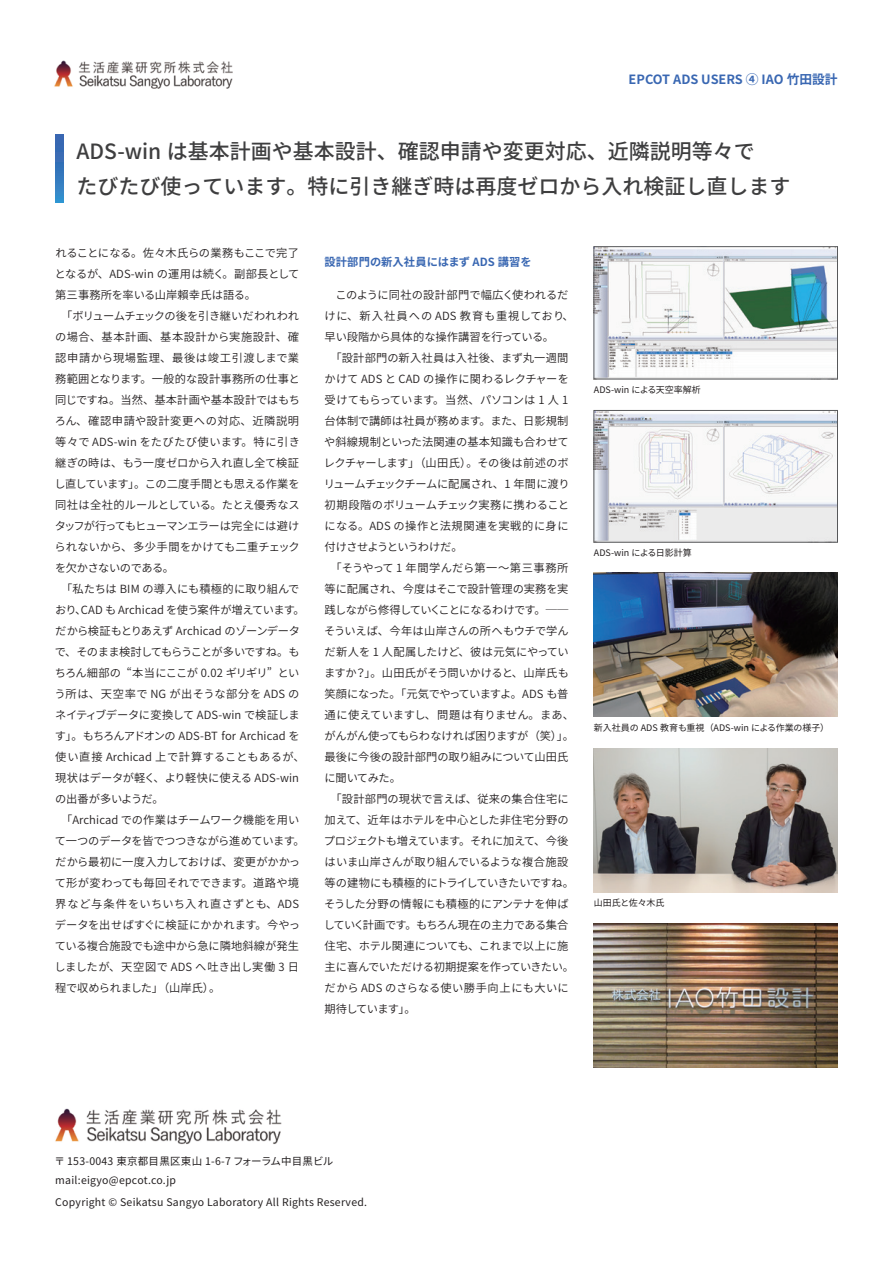
<style>
.page{position:relative;width:893px;height:1263px;background:#fff}
.page>*{position:absolute;margin:0;border:0;box-sizing:border-box;transform-origin:0 0}
.t1{font:500 21px "Noto Sans CJ Kjp";color:#3e3e3f}
.t2{font:700 12.75px "Noto Sans CJ Kjp";color:#3967b2}
.t3{font:600 11.25px/21px "Noto Sans CJ Kjp";letter-spacing:-.005em;color:#231f20}
.t4{font:700 11.25px "Noto Sans CJ Kjp";letter-spacing:.01em;color:#3967b2}
.t5{font:10.5px "Noto Sans CJ Kjp";letter-spacing:.025em;color:#231f20}
.t6{font:9px "Noto Sans CJ Kjp";color:#231f20}
</style>
<div class="page">
<img style="left:54px;top:60px;width:179px;height:29px">
<img style="left:55px;top:1108px;width:227px;height:36px">
<svg style="left:55px;top:135px;width:9px;height:68px"></svg>
<img style="left:596px;top:248px;width:240px;height:129px">
<div style="left:594px;top:246px;width:244px;height:133px;border:1px solid #57585a"></div>
<img style="left:594px;top:572px;width:243px;height:144px">
<img style="left:594px;top:748px;width:243px;height:144px">
<img style="left:594px;top:924px;width:243px;height:144px">
<img style="left:596px;top:412px;width:240px;height:128px">
<div style="left:594px;top:410px;width:244px;height:132px;border:1px solid #57585a"></div>
<p class="t2" style="left:629px;top:72px;width:211px">EPCOT ADS USERS ④ IAO 竹田設計</p>
<p class="t1" style="left:77px;top:140px;width:680px">ADS-win は基本計画や基本設計、確認申請や変更対応、近隣説明等々で</p>
<p class="t1" style="left:77px;top:174px;width:716px">たびたび使っています。特に引き継ぎ時は再度ゼロから入れ検証し直します</p>
<p class="t3" style="left:55px;top:242px;width:246px;text-align:justify">れることになる。佐々木氏らの業務もここで完了となるが、ADS-win の運用は続く。副部長として第三事務所を率いる山岸賴幸氏は語る。</p>
<p class="t3" style="left:54px;top:305px;width:247px;text-align:justify">　「ボリュームチェックの後を引き継いだわれわれの場合、基本計画、基本設計から実施設計、確認申請から現場監理、最後は竣工引渡しまで業務範囲となります。一般的な設計事務所の仕事と同じですね。当然、基本計画や基本設計ではもちろん、確認申請や設計変更への対応、近隣説明等々で ADS-win をたびたび使います。特に引き継ぎの時は、もう一度ゼロから入れ直し全て検証し直しています」。この二度手間とも思える作業を同社は全社的ルールとしている。たとえ優秀なスタッフが行ってもヒューマンエラーは完全には避けられないから、多少手間をかけても二重チェックを欠かさないのである。</p>
<p class="t3" style="left:54px;top:578px;width:252px">　「私たちは BIM の導入にも積極的に取り組んでおり、CAD も Archicad を使う案件が増えています。だから検証もとりあえず Archicad のゾーンデータで、そのまま検討してもらうことが多いですね。もちろん細部の “本当にここが 0.02 ギリギリ” という所は、天空率で NG が出そうな部分を ADS のネイティブデータに変換して ADS-win で検証します」。もちろんアドオンの ADS-BT for Archicad を使い直接 Archicad 上で計算することもあるが、現状はデータが軽く、より軽快に使える ADS-winの出番が多いようだ。</p>
<p class="t3" style="left:54px;top:809px;width:252px">　「Archicad での作業はチームワーク機能を用いて一つのデータを皆でつつきながら進めています。だから最初に一度入力しておけば、変更がかかって形が変わっても毎回それでできます。道路や境界など与条件をいちいち入れ直さずとも、ADSデータを出せばすぐに検証にかかれます。今やっている複合施設でも途中から急に隣地斜線が発生しましたが、天空図で ADS へ吐き出し実働 3 日程で収められました」（山岸氏）。</p>
<p class="t4" style="left:325px;top:255px;width:209px">設計部門の新入社員にはまず ADS 講習を</p>
<p class="t3" style="left:325px;top:284px;width:251px">　このように同社の設計部門で幅広く使われるだけに、新入社員への ADS 教育も重視しており、早い段階から具体的な操作講習を行っている。</p>
<p class="t3" style="left:324px;top:347px;width:247px;text-align:justify">　「設計部門の新入社員は入社後、まず丸一週間かけて ADS と CAD の操作に関わるレクチャーを受けてもらっています。当然、パソコンは 1 人 1台体制で講師は社員が務めます。また、日影規制や斜線規制といった法関連の基本知識も合わせてレクチャーします」（山田氏）。その後は前述のボリュームチェックチームに配属され、1 年間に渡り初期段階のボリュームチェック実務に携わることになる。ADS の操作と法規関連を実戦的に身に付けさせようというわけだ。</p>
<p class="t3" style="left:324px;top:557px;width:251px">　「そうやって 1 年間学んだら第一～第三事務所等に配属され、今度はそこで設計管理の実務を実践しながら修得していくことになるわけです。──そういえば、今年は山岸さんの所へもウチで学んだ新人を 1 人配属したけど、彼は元気にやっていますか？」。山田氏がそう問いかけると、山岸氏も笑顔になった。「元気でやっていますよ。ADS も普通に使えていますし、問題は有りません。まあ、がんがん使ってもらわなければ困りますが（笑）」。最後に今後の設計部門の取り組みについて山田氏に聞いてみた。</p>
<p class="t3" style="left:324px;top:788px;width:252px">　「設計部門の現状で言えば、従来の集合住宅に加えて、近年はホテルを中心とした非住宅分野のプロジェクトも増えています。それに加えて、今後はいま山岸さんが取り組んでいるような複合施設等の建物にも積極的にトライしていきたいですね。そうした分野の情報にも積極的にアンテナを伸ばしていく計画です。もちろん現在の主力である集合住宅、ホテル関連についても、これまで以上に施主に喜んでいただける初期提案を作っていきたい。だから ADS のさらなる使い勝手向上にも大いに期待しています」。</p>
<p class="t6" style="left:594px;top:385px;width:109px">ADS-win による天空率解析</p>
<p class="t6" style="left:594px;top:548px;width:100px">ADS-win による日影計算</p>
<p class="t6" style="left:594px;top:722px;width:237px">新入社員の ADS 教育も重視（ADS-win による作業の様子）</p>
<p class="t6" style="left:594px;top:898px;width:72px">山田氏と佐々木氏</p>
<p class="t5" style="left:55px;top:1156px;width:280px">〒 153-0043 東京都目黒区東山 1-6-7 フォーラム中目黒ビル</p>
<p class="t5" style="left:55px;top:1174px;width:122px">mail:eigyo@epcot.co.jp</p>
<p class="t5" style="left:55px;top:1197px;width:313px">Copyright © Seikatsu Sangyo Laboratory All Rights Reserved.</p>
</div>
